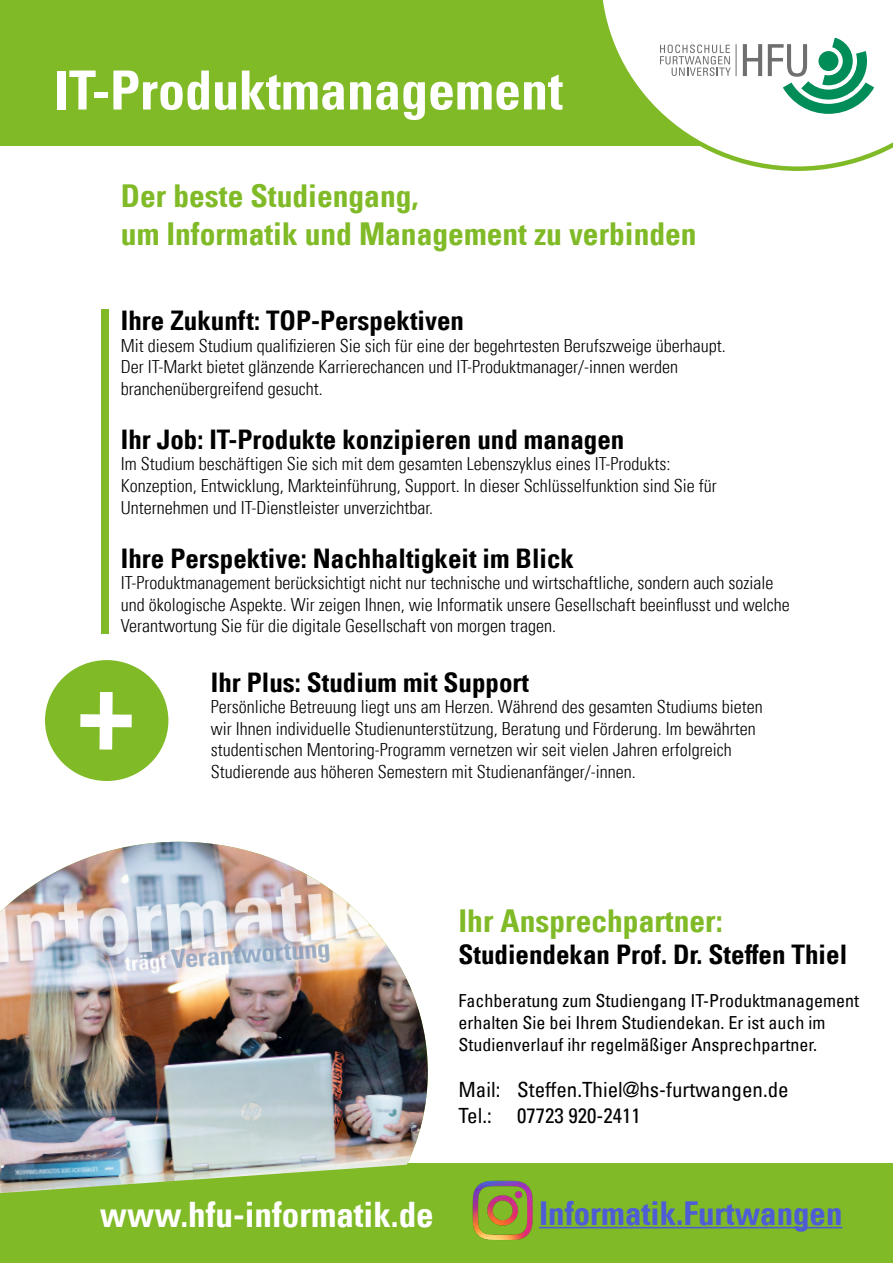
<style>
.page{position:relative;width:893px;height:1263px;background:#fff}
.page>*{position:absolute;margin:0;border:0;box-sizing:border-box;transform-origin:0 0}
.t1{font:54px "Univers Com 67 Bold Cond";color:#fff}
.t2{font:35.1px "Univers Com 67 Bold Cond";color:#fff}
.t3{font:32.85px "Univers Com 67 Bold Cond";color:#4f5cd6}
.t4{font:31.5px/37.8px "Univers Com 67 Bold Cond";color:#80ba27}
.t5{font:27px "Univers Com 67 Bold Cond";color:#000}
.t6{font:condensed 21px/25.2px "Univers Com 57";color:#000}
.t7{font:300 condensed 18px/21.6px "Univers";color:#000}
.t8{font:condensed 18px/21.6px "Univers Com 57";color:#000}
</style>
<div class="page">
<div style="left:0;top:1164px;width:893px;height:99px;background:#80ba27"></div>
<div style="left:0;top:0;width:893px;height:145px;background:#80ba27"></div>
<svg style="left:596px;top:0;width:297px;height:171px"></svg>
<img style="left:0;top:841px;width:430px;height:352px">
<img style="left:0;top:842px;width:429px;height:323px">
<div style="left:45px;top:660px;width:124px;height:121px;background:#80ba27;border-radius:50%"></div>
<div style="left:101px;top:309px;width:8px;height:324px;background:#80ba27"></div>
<img style="left:472px;top:1180px;width:70px;height:60px">
<hr style="left:539px;top:1227px;width:303px;height:1px;background:#4f5cd6">
<svg style="left:643px;top:38px;width:231px;height:82px;background:#cce2d8"></svg>
<hr style="left:736px;top:44px;width:1px;height:32px;background:#706f6f">
<h1 class="t1" style="left:54px;top:57px;width:511px">IT-Produktmanagement</h1>
<h3 class="t4" style="left:121px;top:177px;width:577px">Der beste Studiengang,<br>um Informatik und Management zu verbinden</h3>
<h3 class="t5" style="left:121px;top:304px;width:345px">Ihre Zukunft: TOP-Perspektiven</h3>
<p class="t7" style="left:121px;top:334px;width:606px">Mit diesem Studium qualifizieren Sie sich für eine der begehrtesten Berufszweige überhaupt.<br>Der IT-Markt bietet glänzende Karrierechancen und IT-Produktmanager/-innen werden branchenübergreifend gesucht.</p>
<h3 class="t5" style="left:121px;top:423px;width:505px">Ihr Job: IT-Produkte konzipieren und managen</h3>
<p class="t7" style="left:121px;top:453px;width:597px">Im Studium beschäftigen Sie sich mit dem gesamten Lebenszyklus eines IT-Produkts:<br>Konzeption, Entwicklung, Markteinführung, Support. In dieser Schlüsselfunktion sind Sie für<br>Unternehmen und IT-Dienstleister unverzichtbar.</p>
<h3 class="t5" style="left:121px;top:541px;width:455px">Ihre Perspektive: Nachhaltigkeit im Blick</h3>
<p class="t7" style="left:121px;top:572px;width:670px">IT-Produktmanagement berücksichtigt nicht nur technische und wirtschaftliche, sondern auch soziale und ökologische Aspekte. Wir zeigen Ihnen, wie Informatik unsere Gesellschaft beeinflusst und welche<br>Verantwortung Sie für die digitale Gesellschaft von morgen tragen.</p>
<h3 class="t5" style="left:211px;top:665px;width:320px">Ihr Plus: Studium mit Support</h3>
<p class="t7" style="left:211px;top:696px;width:553px">Persönliche Betreuung liegt uns am Herzen. Während des gesamten Studiums bieten wir Ihnen individuelle Studienunterstützung, Beratung und Förderung. Im bewährten studentischen Mentoring-Programm vernetzen wir seit vielen Jahren erfolgreich Studierende aus höheren Semestern mit Studienanfänger/-innen.</p>
<h3 class="t4" style="left:458px;top:901px;width:266px">Ihr Ansprechpartner:</h3>
<h3 class="t5" style="left:458px;top:938px;width:390px">Studiendekan Prof. Dr. Steffen Thiel</h3>
<p class="t8" style="left:458px;top:990px;width:402px">Fachberatung zum Studiengang IT-Produktmanagement erhalten Sie bei Ihrem Studiendekan. Er ist auch im<br>Studienverlauf ihr regelmäßiger Ansprechpartner.</p>
<p class="t6" style="left:458px;top:1077px;width:332px">Mail: Steffen.Thiel@hs-furtwangen.de<br>Tel.: 07723 920-2411</p>
<h2 class="t2" style="left:100px;top:1193px;width:335px">www.hfu-informatik.de</h2>
<h3 class="t3" style="left:539px;top:1193px;width:305px">Informatik.Furtwangen</h3>
</div>
